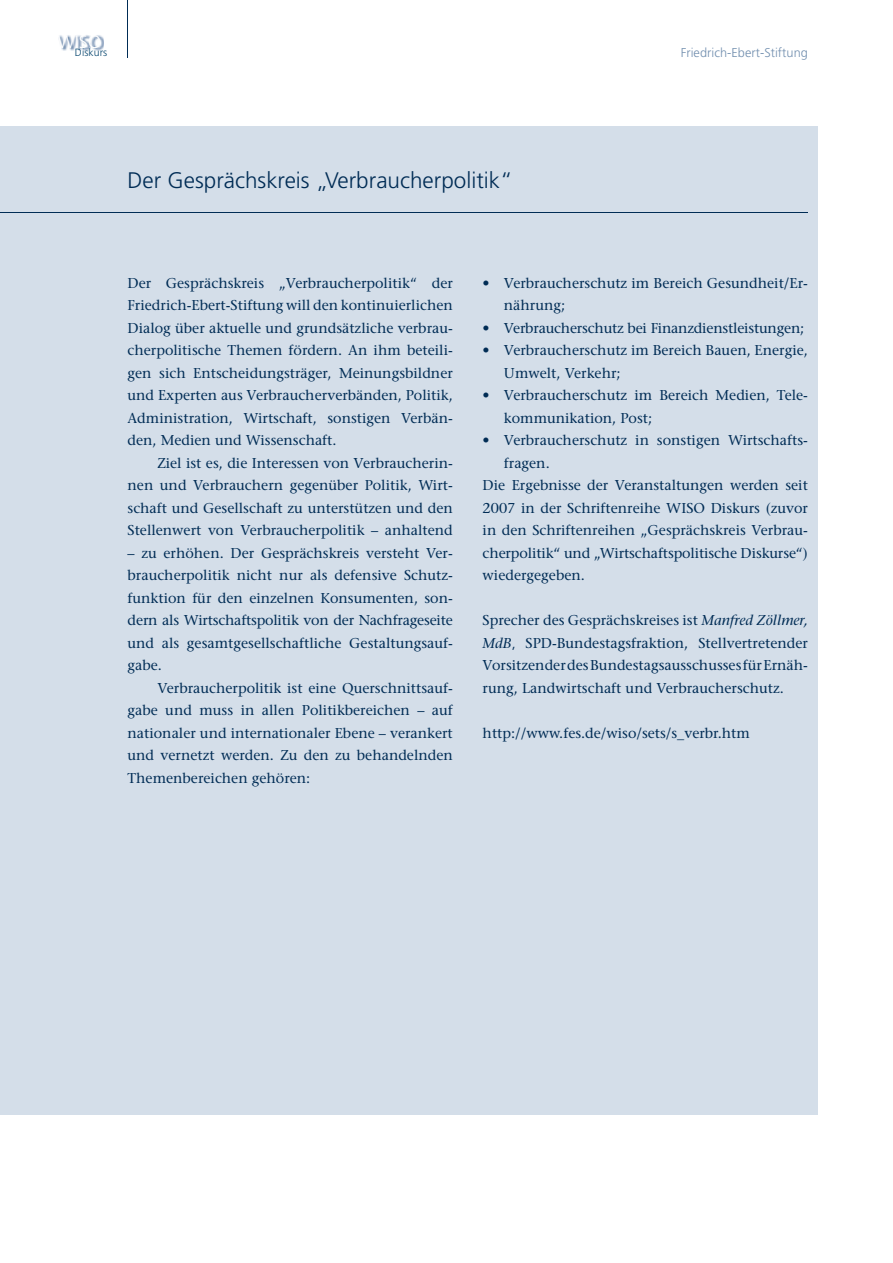
<style>
.page{position:relative;width:893px;height:1263px;background:#fff}
.page>*{position:absolute;margin:0;border:0;box-sizing:border-box;transform-origin:0 0}
.t1{font:300 22.5px "Frutiger";color:#002c55}
.t2{font:300 18px "Frutiger";color:#fff}
.t3{font:14.25px/22.5px "Stone Serif";color:#002c55;text-align:justify}
.t4{font:300 12.75px "Frutiger";letter-spacing:.005em;color:#728faf}
.t5{font:300 10.5px "Frutiger";letter-spacing:.005em;color:#094870}
.s1{font-style:italic}
.s2{font-family:"Frutiger";font-weight:300}
</style>
<div class="page">
<img style="left:58px;top:35px;width:45px;height:16px">
<hr style="left:128px;top:0;width:1px;height:57px;background:#002c55">
<div style="left:0;top:126px;width:818px;height:988px;background:#d4dee9"></div>
<hr style="left:0;top:213px;width:808px;height:1px;background:#002c55">
<p class="t2" style="left:58px;top:35px;width:45px">WISO</p>
<p class="t5" style="left:75px;top:48px;width:34px">Diskurs</p>
<p class="t4" style="left:681px;top:47px;width:129px">Friedrich-Ebert-Stiftung</p>
<h1 class="t1" style="left:128px;top:171px;width:386px">Der Gesprächskreis „Verbraucherpolitik“</h1>
<p class="t3" style="left:128px;top:273px;width:327px">Der Gesprächskreis „Verbraucherpolitik“ der Friedrich-Ebert-Stiftung will den kontinuierlichen Dialog über aktuelle und grundsätzliche verbrau&shy;cherpolitische Themen fördern. An ihm beteili&shy;gen sich Entscheidungsträger, Meinungsbildner und Experten aus Verbraucherverbänden, Politik, Administration, Wirtschaft, sonstigen Verbän&shy;den, Medien und Wissenschaft.</p>
<p class="t3" style="left:128px;top:453px;width:327px;text-indent:30px">Ziel ist es, die Interessen von Verbraucherin&shy;nen und Verbrauchern gegenüber Politik, Wirt&shy;schaft und Gesellschaft zu unterstützen und den Stellenwert von Verbraucherpolitik – anhaltend</p>
<p class="t3" style="left:128px;top:543px;width:327px">– zu erhöhen. Der Gesprächskreis versteht Ver&shy;braucherpolitik nicht nur als defensive Schutz&shy;funktion für den einzelnen Konsumenten, son&shy;dern als Wirtschaftspolitik von der Nachfrageseite und als gesamtgesellschaftliche Gestaltungsauf&shy;gabe.</p>
<p class="t3" style="left:128px;top:678px;width:327px;text-indent:30px">Verbraucherpolitik ist eine Querschnittsauf&shy;gabe und muss in allen Politikbereichen – auf natio naler und internationaler Ebene – verankert und vernetzt werden. Zu den zu behandelnden Themenbereichen gehören:</p>
<p class="t3" style="left:504px;top:273px;width:306px;text-indent:-21px">• Verbraucherschutz im Bereich Gesundheit/Er&shy;nährung;</p>
<p class="t3" style="left:483px;top:318px;width:323px">• Verbraucherschutz bei Finanzdienstleistungen;</p>
<p class="t3" style="left:504px;top:340px;width:306px;text-indent:-21px">• Verbraucherschutz im Bereich Bauen, Energie,<br>Umwelt, Verkehr;</p>
<p class="t3" style="left:504px;top:385px;width:306px;text-indent:-21px">• Verbraucherschutz im Bereich Medien, Tele&shy;kommunikation, Post;</p>
<p class="t3" style="left:483px;top:430px;width:327px">• Verbraucherschutz in sonstigen Wirtschafts-</p>
<p class="t3" style="left:504px;top:453px;width:47px">fragen.</p>
<p class="t3" style="left:483px;top:475px;width:327px">Die Ergebnisse der Veranstaltungen werden seit</p>
<p class="t3" style="left:483px;top:498px;width:327px">2007 in der Schriftenreihe WISO Diskurs (zuvor</p>
<p class="t3" style="left:483px;top:520px;width:327px">in den Schriftenreihen „Gesprächskreis Verbrau-</p>
<p class="t3" style="left:483px;top:543px;width:327px">cherpolitik“ und „Wirtschaftspolitische Diskur se“)</p>
<p class="t3" style="left:483px;top:565px;width:104px">wiedergegeben.</p>
<p class="t3" style="left:483px;top:610px;width:327px">Sprecher des Gesprächskreises ist <span class="s1">Manfred Zöllmer, MdB</span><span class="s2">,</span> SPD-Bundestagsfraktion, Stellvertretender Vorsitzender des Bundestagsausschusses für Ernäh&shy;rung, Landwirtschaft und Verbraucherschutz.</p>
<p class="t3" style="left:483px;top:723px;width:269px">http://www.fes.de/wiso/sets/s_verbr.htm</p>
</div>
